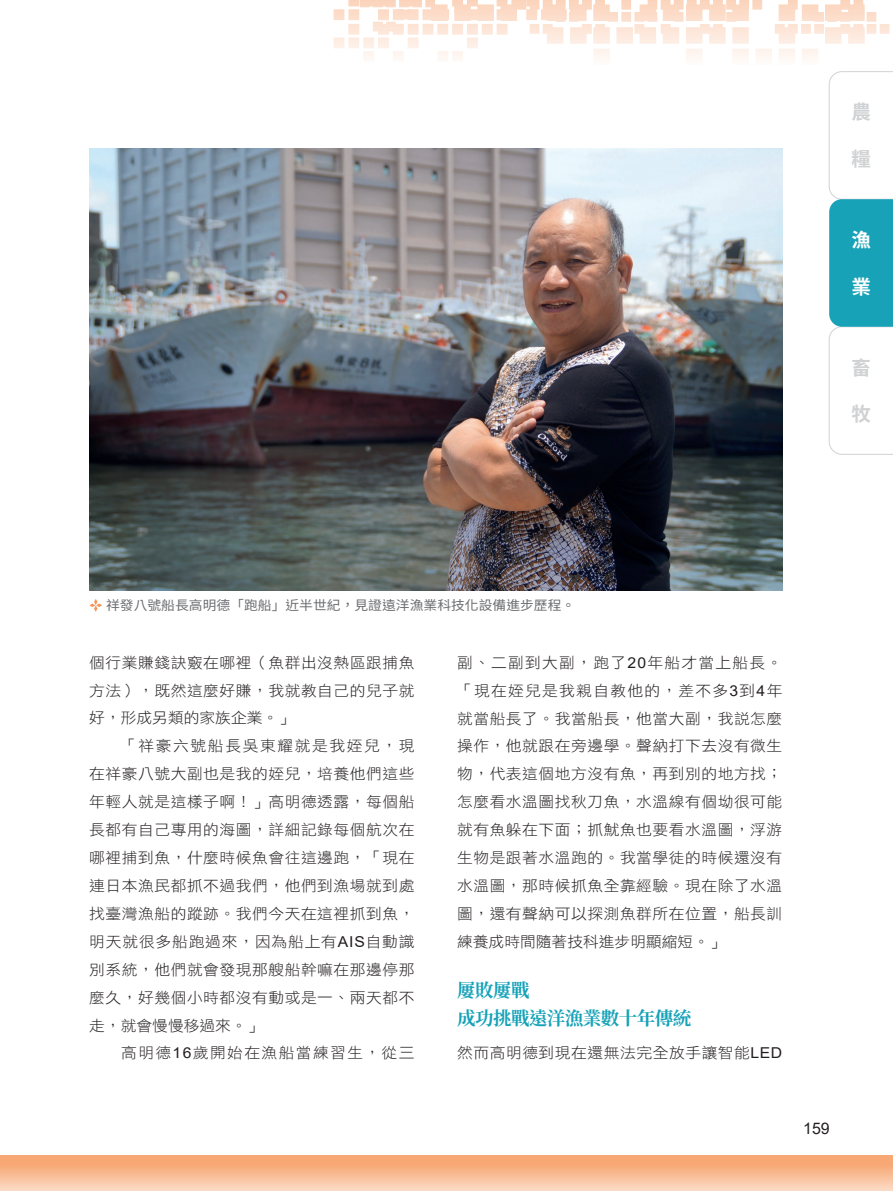
<style>
.page{position:relative;width:893px;height:1191px;background:#fff}
.page>*{position:absolute;margin:0;border:0;box-sizing:border-box;transform-origin:0 0}
.t1{font:700 19.5px "Source Han Sans TWHK";color:#d1d2d4}
.t2{font:700 19.5px "Source Han Sans TWHK";color:#fff}
.t3{font:700 18.6px/27.9px "Noto Serif CJ Ktc";letter-spacing:-.03em;color:#17a2b8}
.t4{font:15.9px "Arial";color:#231f20}
.t5{font:15px/27.9px "DF Hei Std W3";letter-spacing:.035em;color:#231f20;text-align:justify;scale:1.05 1}
.t6{font:15px "DF Hei Std W3";letter-spacing:.09em;color:#231f20;scale:1.05 1}
.t7{font:13.05px "Source Han Sans TWHK";color:#6c6d70;scale:1.05 1}
.s1{font-family:"Arial"}
</style>
<div class="page">
<svg style="left:0;top:1155px;width:893px;height:36px"></svg>
<img style="left:89px;top:149px;width:693px;height:441px">
<svg style="left:89px;top:599px;width:13px;height:13px"></svg>
<div style="left:867px;top:24px;width:9px;height:10px;background:#fde5d7"></div>
<div style="left:880px;top:24px;width:9px;height:10px;background:#fde5d7"></div>
<div style="left:867px;top:12px;width:9px;height:10px;background:#fcdecb"></div>
<div style="left:467px;top:37px;width:11px;height:11px;background:#fdf0e8"></div>
<div style="left:408px;top:37px;width:11px;height:11px;background:#fdf0e8"></div>
<div style="left:378px;top:37px;width:11px;height:11px;background:#fdf0e8"></div>
<div style="left:363px;top:37px;width:11px;height:11px;background:#fdf0e8"></div>
<div style="left:348px;top:37px;width:11px;height:11px;background:#fdf0e8"></div>
<div style="left:334px;top:37px;width:10px;height:11px;background:#fdeee4"></div>
<div style="left:452px;top:51px;width:11px;height:11px;background:#fef7f2"></div>
<div style="left:437px;top:51px;width:11px;height:11px;background:#fef7f2"></div>
<div style="left:393px;top:51px;width:11px;height:11px;background:#fef7f2"></div>
<div style="left:363px;top:51px;width:11px;height:11px;background:#fef7f2"></div>
<div style="left:334px;top:9px;width:10px;height:11px;background:#fcdcc9"></div>
<div style="left:593px;top:49px;width:17px;height:16px;background:#fef7f3"></div>
<div style="left:686px;top:49px;width:16px;height:16px;background:#fef7f2"></div>
<div style="left:732px;top:49px;width:17px;height:16px;background:#fef7f3"></div>
<div style="left:755px;top:49px;width:17px;height:16px;background:#fef7f2"></div>
<div style="left:779px;top:49px;width:16px;height:16px;background:#fef7f2"></div>
<div style="left:802px;top:49px;width:16px;height:16px;background:#fef7f2"></div>
<svg style="left:348px;top:0;width:517px;height:45px"></svg>
<svg style="left:829px;top:71px;width:64px;height:384px"></svg>
<h1 class="t1" style="left:851px;top:101px;width:20px">農</h1>
<h1 class="t1" style="left:851px;top:148px;width:20px">糧</h1>
<h1 class="t2" style="left:851px;top:229px;width:20px">漁</h1>
<h1 class="t2" style="left:851px;top:276px;width:20px">業</h1>
<h1 class="t1" style="left:851px;top:356px;width:20px">畜</h1>
<h1 class="t1" style="left:851px;top:403px;width:21px">牧</h1>
<p class="t7" style="left:106px;top:598px;width:448px">祥發八號船長高明德「跑船」近半世紀，見證遠洋漁業科技化設備進步歷程。</p>
<p class="t5" style="left:89px;top:648px;width:311px">個行業賺錢訣竅在哪裡（魚群出沒熱區跟捕魚方法），既然這麼好賺，我就教自己的兒子就好，形成另類的家族企業。」</p>
<p class="t5" style="left:89px;top:731px;width:311px;text-indent:32px">「祥豪六號船長吳東耀就是我姪兒，現在祥豪八號大副也是我的姪兒，培養他們這些年輕人就是這樣子啊！」高明德透露，每個船長都有自己專用的海圖，詳細記錄每個航次在哪裡捕到魚，什麼時候魚會往這邊跑，「現在連日本漁民都抓不過我們，他們到漁場就到處找臺灣漁船的蹤跡。我們今天在這裡抓到魚，明天就很多船跑過來，因為船上有<span class="s1">AIS</span>自動識別系統，他們就會發現那艘船幹嘛在那邊停那麼久，好幾個小時都沒有動或是一、兩天都不走，就會慢慢移過來。」</p>
<p class="t6" style="left:121px;top:1045px;width:281px">高明德<span class="s1">16</span>歲開始在漁船當練習生，從三</p>
<p class="t5" style="left:457px;top:648px;width:311px">副、二副到大副，跑了<span class="s1">20</span>年船才當上船長。「現在姪兒是我親自教他的，差不多<span class="s1">3</span>到<span class="s1">4</span>年就當船長了。我當船長，他當大副，我說怎麼操作，他就跟在旁邊學。聲納打下去沒有微生物，代表這個地方沒有魚，再到別的地方找；怎麼看水溫圖找秋刀魚，水溫線有個坳很可能就有魚躲在下面；抓魷魚也要看水溫圖，浮游生物是跟著水溫跑的。我當學徒的時候還沒有水溫圖，那時候抓魚全靠經驗。現在除了水溫圖，還有聲納可以探測魚群所在位置，船長訓練養成時間隨著技科進步明顯縮短。」</p>
<p class="t3" style="left:457px;top:976px;width:236px">屢敗屢戰　<br>成功挑戰遠洋漁業數十年傳統</p>
<p class="t5" style="left:457px;top:1038px;width:311px">然而高明德到現在還無法完全放手讓智能<span class="s1">LED</span></p>
<p class="t4" style="left:803px;top:1117px;width:28px">159</p>
</div>
